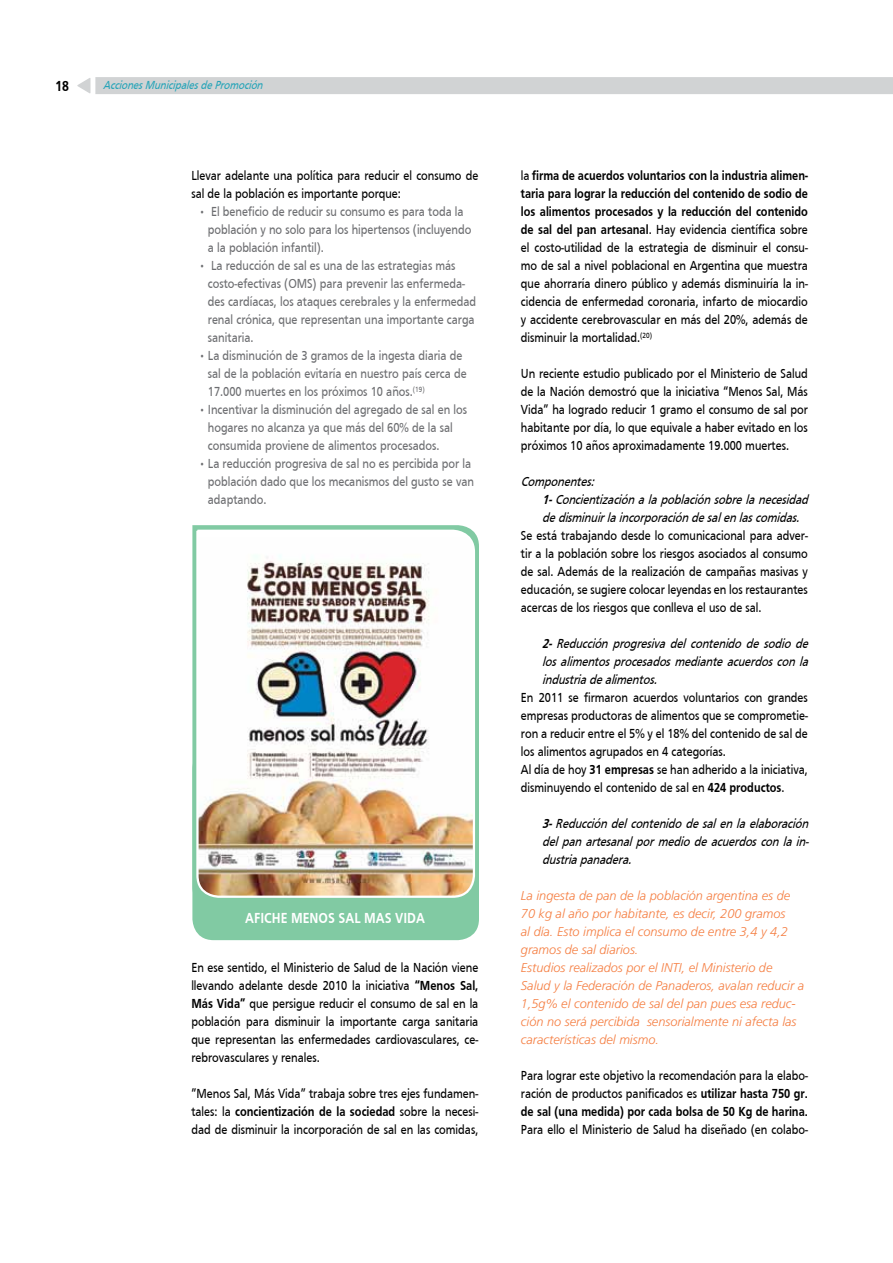
<style>
.page{position:relative;width:893px;height:1263px;background:#fff}
.page>*{position:absolute;margin:0;border:0;box-sizing:border-box;transform-origin:0 0}
.t1{font:700 condensed 15px "Frutiger";color:#fff}
.t2{font:700 condensed 15px "Frutiger";color:#000}
.t3{font:13.5px/18px "Frutiger Condensed";color:#000;text-align:justify}
.t4{font:13.5px/18px "Frutiger Condensed";color:#6d6e71}
.t5{font:italic condensed 13.5px/18px "Frutiger";color:#000;text-align:justify}
.t6{font:700 condensed 13.5px/18px "Frutiger";color:#000;text-align:justify}
.t7{font:italic 300 12.75px/18px "Frutiger LT Std";color:#f57f43}
.t8{font:italic condensed 12px "Frutiger";color:#25a4b8}
.s1{font-family:"Frutiger";font-weight:700;font-stretch:condensed}
.s2{font-family:"Frutiger Condensed";font-weight:400;font-stretch:normal}
.s3{font-weight:700}
</style>
<div class="page">
<div style="left:77px;top:77px;width:816px;height:17px;background:#d1d3d4"></div>
<div style="left:192px;top:748px;width:287px;height:192px;background:#81caa3"></div>
<img style="left:195px;top:528px;width:281px;height:371px">
<p class="t2" style="left:55px;top:77px;width:15px">18</p>
<p class="t8" style="left:103px;top:78px;width:161px">Acciones Municipales de Promoción</p>
<p class="t3" style="left:191px;top:166px;width:289px">Llevar adelante una política para reducir el consumo de sal de la población es importante porque:</p>
<p class="t4" style="left:208px;top:202px;width:265px;text-indent:-9px">• El beneficio de reducir su consumo es para toda la población y no solo para los hipertensos (incluyendo a la población infantil).</p>
<p class="t4" style="left:208px;top:256px;width:270px;text-indent:-9px">• La reducción de sal es una de las estrategias más costo-efectivas (OMS) para prevenir las enfermeda&shy;des cardíacas, los ataques cerebrales y la enfermedad renal crónica, que representan una importante carga sanitaria.</p>
<p class="t4" style="left:208px;top:346px;width:260px;text-indent:-9px">• La disminución de 3 gramos de la ingesta diaria de sal de la población evitaría en nuestro país cerca de<br>17.000 muertes en los próximos 10 años.<sup>(19)</sup></p>
<p class="t4" style="left:208px;top:400px;width:261px;text-indent:-9px">• I ncentivar la disminución del agregado de sal en los hogares no alcanza ya que más del 60% de la sal consumida proviene de alimentos procesados.</p>
<p class="t4" style="left:208px;top:454px;width:268px;text-indent:-9px">• La reducción progresiva de sal no es percibida por la población dado que los mecanismos del gusto se van adaptando.</p>
<p class="t1" style="left:245px;top:910px;width:56px">AFICHE MENOS</p>
<p class="t1" style="left:339px;top:910px;width:36px">SAL MAS</p>
<p class="t1" style="left:395px;top:910px;width:17px">VIDA</p>
<p class="t3" style="left:191px;top:958px;width:289px">En ese sentido, el Ministerio de Salud de la Nación viene llevando adelante desde 2010 la iniciativa <span class="s1">“Menos Sal, Más Vida”</span> que persigue reducir el consumo de sal en la población para disminuir la importante carga sanitaria que representan las enfermedades cardiovasculares, ce&shy;rebrovasculares y renales.</p>
<p class="t3" style="left:191px;top:1084px;width:288px">”Menos Sal, Más Vida” trabaja sobre tres ejes fundamen-</p>
<p class="t6" style="left:191px;top:1102px;width:289px"><span class="s2">tales: la</span> concientización de la sociedad <span class="s2">sobre la necesi-</span></p>
<p class="t3" style="left:191px;top:1120px;width:289px">dad de disminuir la incorporación de sal en las comidas,</p>
<p class="t6" style="left:521px;top:166px;width:288px"><span class="s2">la</span> firma de acuerdos voluntarios con la industria alimen&shy;taria para lograr la reducción del contenido de sodio de los alimentos procesados y la reducción del contenido</p>
<p class="t3" style="left:521px;top:220px;width:289px"><span class="s1">de sal del pan artesanal</span>. Hay evidencia científica sobre el costo-utilidad de la estrategia de disminuir el consu&shy;mo de sal a nivel poblacional en Argentina que muestra que ahorraría dinero público y además disminuiría la in&shy;cidencia de enfermedad coronaria, infarto de miocardio y accidente cerebrovascular en más del 20%, además de disminuir la mortalidad.<sup>(20)</sup></p>
<p class="t3" style="left:521px;top:364px;width:289px">Un reciente estudio publicado por el Ministerio de Salud de la Nación demostró que la iniciativa “Menos Sal, Más Vida” ha logrado reducir 1 gramo el consumo de sal por habitante por día, lo que equivale a haber evitado en los próximos 10 años aproximadamente 19.000 muertes.</p>
<p class="t5" style="left:542px;top:472px;width:267px;text-align:left;text-indent:-21px">Componentes:<br><span class="s3">1-</span> Concientización a la población sobre la necesidad de disminuir la incorporación de sal en las comidas.</p>
<p class="t3" style="left:521px;top:526px;width:289px">Se está trabajando desde lo comunicacional para adver&shy;tir a la población sobre los riesgos asociados al consumo de sal. Además de la realización de campañas masivas y educación, se sugiere colocar leyendas en los restaurantes acercas de los riesgos que conlleva el uso de sal.</p>
<p class="t5" style="left:542px;top:634px;width:267px"><span class="s3">2-</span> Reducción progresiva del contenido de sodio de los alimentos procesados mediante acuerdos con la industria de alimentos.</p>
<p class="t3" style="left:521px;top:688px;width:289px;text-align:left">En 2011 se firmaron acuerdos voluntarios con grandes empresas productoras de alimentos que se comprometie&shy;ron a reducir entre el 5% y el 18% del contenido de sal de los alimentos agrupados en 4 categorías.<br>Al día de hoy <span class="s1">31 empresas</span> se han adherido a la iniciativa, disminuyendo el contenido de sal en <span class="s1">424 productos</span>.</p>
<p class="t5" style="left:542px;top:814px;width:268px"><span class="s3">3-</span> Reducción del contenido de sal en la elaboración del pan artesanal por medio de acuerdos con la in&shy;dustria panadera.</p>
<p class="t7" style="left:521px;top:887px;width:285px">La ingesta de pan de la población argentina es de 70 kg al año por habitante, es decir, 200 gramos<br>al día. Esto implica el consumo de entre 3,4 y 4,2 gramos de sal diarios.<br>Estudios realizados por el INTI, el Ministerio de Salud y la Federación de Panaderos, avalan reducir a 1,5g% el contenido de sal del pan pues esa reduc&shy;ción no será percibida sensorialmente ni afecta las características del mismo.</p>
<p class="t3" style="left:521px;top:1066px;width:288px">Para lograr este objetivo la recomendación para la elabo&shy;ración de productos panificados es <span class="s1">utilizar hasta 750 gr.</span></p>
<p class="t6" style="left:521px;top:1102px;width:288px">de sal (una medida) por cada bolsa de 50 Kg de harina.</p>
<p class="t3" style="left:521px;top:1120px;width:289px">Para ello el Ministerio de Salud ha diseñado (en colabo-</p>
</div>
